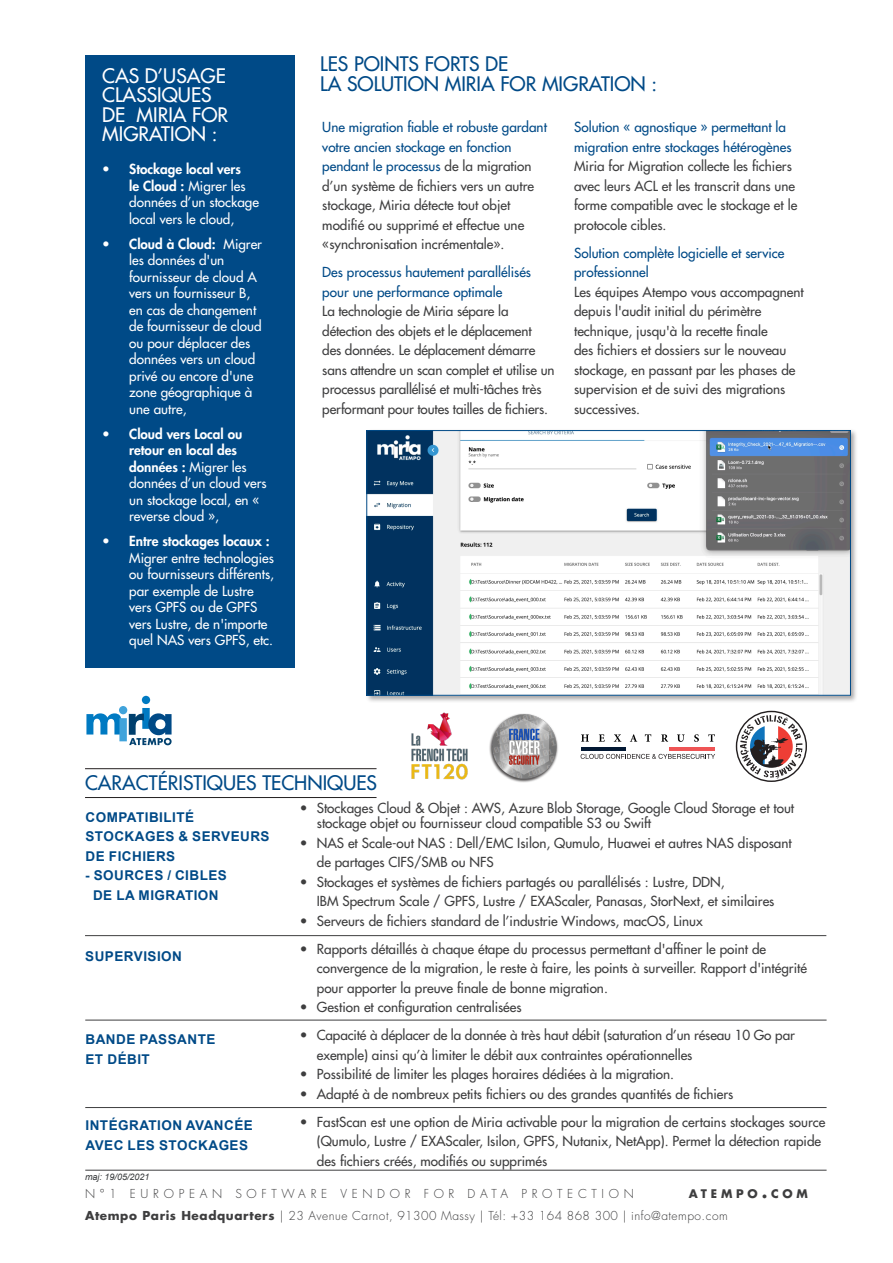
<style>
.page{position:relative;width:893px;height:1263px;background:#fff}
.page>*{position:absolute;margin:0;border:0;box-sizing:border-box;transform-origin:0 0}
.t1{font:500 19.5px/19.5px "Futura Std";color:#004a87}
.t2{font:500 19.5px/19.5px "Futura Std";color:#fff}
.Style_de_paragraphe{font:500 13.5px/19.5px "Futura Std";color:#3e3e3f}
.t3{font:500 13.5px/16.5px "Futura Std";color:#fff}
.Titre_bleu_paragraph{font:500 13.5px/19.5px "Futura Std";color:#004a87}
.t4{font:700 13.5px/19.5px "Arial";letter-spacing:.035em;color:#004a87}
.t5{font:300 12px "Futura Std";letter-spacing:.04em;color:#3e3e3f}
.t6{font:300 12px "Futura Std";letter-spacing:.39em;color:#3e3e3f}
.t7{font:700 11.55px "Futura Std";letter-spacing:.33em;color:#3e3e3f}
.t8{font:italic 9px "Arial";color:#333638}
.s1{font-weight:800}
.s2{color:#004a87}
.s3{font-size:16.5px}
.s4{font-weight:700}
</style>
<div class="page">
<hr style="left:85px;top:935px;width:741px;height:1px;background:#3e3e3f">
<hr style="left:85px;top:1020px;width:742px;height:1px;background:#3e3e3f">
<hr style="left:85px;top:1107px;width:742px;height:1px;background:#3e3e3f">
<hr style="left:85px;top:1170px;width:742px;height:1px;background:#3e3e3f">
<div style="left:85px;top:55px;width:209px;height:613px;background:#004a87"></div>
<hr style="left:85px;top:768px;width:292px;height:1px;background:#231f20">
<svg style="left:86px;top:696px;width:86px;height:49px"></svg>
<div style="left:736px;top:711px;width:71px;height:71px;border:1px solid #231f20;border-radius:50%"></div>
<svg style="left:740px;top:715px;width:62px;height:63px"></svg>
<svg style="left:581px;top:734px;width:8px;height:8px"></svg>
<svg style="left:599px;top:734px;width:6px;height:8px"></svg>
<svg style="left:614px;top:734px;width:7px;height:8px"></svg>
<svg style="left:630px;top:734px;width:7px;height:8px"></svg>
<svg style="left:645px;top:734px;width:6px;height:8px"></svg>
<svg style="left:661px;top:734px;width:7px;height:8px"></svg>
<svg style="left:677px;top:734px;width:8px;height:8px"></svg>
<svg style="left:694px;top:734px;width:5px;height:8px"></svg>
<svg style="left:708px;top:734px;width:7px;height:8px"></svg>
<hr style="left:581px;top:747px;width:45px;height:3px;background:#021833">
<hr style="left:669px;top:747px;width:46px;height:3px;background:#ef5455">
<svg style="left:581px;top:754px;width:134px;height:5px"></svg>
<img style="left:489px;top:713px;width:69px;height:69px">
<img style="left:411px;top:713px;width:57px;height:67px">
<div style="left:365px;top:429px;width:493px;height:274px;background:#231f20;opacity:.4"></div>
<img style="left:369px;top:432px;width:480px;height:261px">
<div style="left:367px;top:430px;width:484px;height:265px;border:1px solid #004a87"></div>
<hr style="left:85px;top:797px;width:292px;height:1px;background:#231f20">
<p class="t2" style="left:102px;top:66px;width:127px">CAS D’USAGE<br>CLASSIQUES<br>DE MIRIA FOR<br>MIGRATION :</p>
<p class="t3" style="left:129px;top:161px;width:131px;text-indent:-27px"><span class="s1">• Stockage local vers<br>le Cloud :</span> Migrer les données d’un stockage local vers le cloud,</p>
<p class="t3" style="left:129px;top:236px;width:134px;text-indent:-27px"><span class="s1">• Cloud à Cloud:</span> Migrer les données d'un fournisseur de cloud A vers un fournisseur B, en cas de changement de fournisseur de cloud ou pour déplacer des données vers un cloud privé ou encore d'une zone géographique à une autre,</p>
<p class="t3" style="left:129px;top:426px;width:139px;text-indent:-27px"><span class="s1">• Cloud vers Local ou retour en local des données :</span> Migrer les données d’un cloud vers un stockage local, en « reverse cloud »,</p>
<p class="t3" style="left:129px;top:533px;width:146px;text-indent:-27px"><span class="s1">• Entre stockages locaux :<br></span>Migrer entre technologies ou fournisseurs différents, par exemple de Lustre vers GPFS ou de GPFS vers Lustre, de n'importe quel NAS vers GPFS, etc.</p>
<p class="t1" style="left:320px;top:55px;width:338px">LES POINTS FORTS DE<br>LA SOLUTION MIRIA FOR MIGRATION :</p>
<p class="Style_de_paragraphe" style="left:322px;top:118px;width:226px"><span class="s2">Une migration fiable et robuste gardant votre ancien stockage en fonction pendant le processus</span> de la migration d’un système de fichiers vers un autre stockage, Miria détecte tout objet modifié ou supprimé et effectue une «synchronisation incrémentale».</p>
<p class="Titre_bleu_paragraph" style="left:322px;top:263px;width:210px">Des processus hautement parallélisés pour une performance optimale</p>
<p class="Style_de_paragraphe" style="left:322px;top:302px;width:234px">La technologie de Miria sépare la détection des objets et le déplacement<br>des données. Le déplacement démarre sans attendre un scan complet et utilise un processus parallélisé et multi-tâches très performant pour toutes tailles de fichiers.</p>
<p class="Titre_bleu_paragraph" style="left:574px;top:118px;width:219px">Solution « agnostique » permettant la migration entre stockages hétérogènes</p>
<p class="Style_de_paragraphe" style="left:574px;top:157px;width:225px">Miria for Migration collecte les fichiers avec leurs ACL et les transcrit dans une forme compatible avec le stockage et le protocole cibles.</p>
<p class="Titre_bleu_paragraph" style="left:574px;top:243px;width:212px">Solution complète logicielle et service professionnel</p>
<p class="Style_de_paragraphe" style="left:574px;top:282px;width:231px">Les équipes Atempo vous accompagnent depuis l'audit initial du périmètre technique, jusqu'à la recette finale<br>des fichiers et dossiers sur le nouveau stockage, en passant par les phases de supervision et de suivi des migrations successives.</p>
<p class="t1" style="left:85px;top:773px;width:294px">CARACTÉRISTIQUES TECHNIQUES</p>
<p class="t4" style="left:86px;top:807px;width:186px">COMPATIBILITÉ<br>STOCKAGES &amp; SERVEURS<br>DE FICHIERS</p>
<p class="t4" style="left:85px;top:866px;width:143px;text-align:center">- SOURCES / CIBLES<br>DE LA MIGRATION</p>
<p class="t4" style="left:85px;top:947px;width:98px">SUPERVISION</p>
<p class="t4" style="left:86px;top:1030px;width:131px">BANDE PASSANTE<br>ET DÉBIT</p>
<p class="t4" style="left:86px;top:1116px;width:169px">INTÉGRATION AVANCÉE<br>AVEC LES STOCKAGES</p>
<p class="t8" style="left:85px;top:1171px;width:66px">maj: 19/05/2021</p>
<p class="Style_de_paragraphe" style="left:317px;top:800px;width:479px;line-height:15.8px;text-indent:-17px">• Stockages Cloud &amp; Objet : AWS, Azure Blob Storage, Google Cloud Storage et tout stockage objet ou fournisseur cloud compatible S3 ou Swift</p>
<p class="Style_de_paragraphe" style="left:317px;top:833px;width:476px;text-indent:-17px">• NAS et Scale-out NAS : Dell/EMC Isilon, Qumulo, Huawei et autres NAS disposant de partages CIFS/SMB ou NFS</p>
<p class="Style_de_paragraphe" style="left:317px;top:872px;width:459px;text-indent:-17px">• Stockages et systèmes de fichiers partagés ou parallélisés : Lustre, DDN,<br>IBM Spectrum Scale / GPFS, Lustre / EXAScaler, Panasas, StorNext, et similaires</p>
<p class="Style_de_paragraphe" style="left:300px;top:911px;width:404px">• Serveurs de fichiers standard de l’industrie Windows, macOS, Linux</p>
<p class="Style_de_paragraphe" style="left:317px;top:939px;width:492px;text-indent:-17px">• Rapports détaillés à chaque étape du processus permettant d'affiner le point de convergence de la migration, le reste à faire, les points à surveiller. Rapport d'intégrité pour apporter la preuve finale de bonne migration.</p>
<p class="Style_de_paragraphe" style="left:300px;top:997px;width:223px">• Gestion et configuration centralisées</p>
<p class="Style_de_paragraphe" style="left:317px;top:1025px;width:480px;text-indent:-17px">• Capacité à déplacer de la donnée à très haut débit (saturation d’un réseau 10 Go par exemple) ainsi qu’à limiter le débit aux contraintes opérationnelles</p>
<p class="Style_de_paragraphe" style="left:300px;top:1064px;width:376px">• Possibilité de limiter les plages horaires dédiées à la migration.</p>
<p class="Style_de_paragraphe" style="left:300px;top:1084px;width:435px">• Adapté à de nombreux petits fichiers ou des grandes quantités de fichiers</p>
<p class="Style_de_paragraphe" style="left:317px;top:1112px;width:510px;text-indent:-17px">• FastScan est une option de Miria activable pour la migration de certains stockages source (Qumulo, Lustre / EXAScaler, Isilon, GPFS, Nutanix, NetApp). Permet la détection rapide des fichiers créés, modifiés ou supprimés</p>
<p class="t6" style="left:85px;top:1186px;width:550px">N°1 EUROPEAN SOFTWARE VENDOR FOR DATA PROTECTION</p>
<p class="t7" style="left:689px;top:1186px;width:121px">ATEMPO<span class="s3">.</span>COM</p>
<p class="t5" style="left:85px;top:1208px;width:644px"><span class="s4">Atempo Paris Headquarters</span> | 23 Avenue Carnot, 91300 Massy | Tél: +33 164 868 300 | info@atempo.com</p>
</div>
